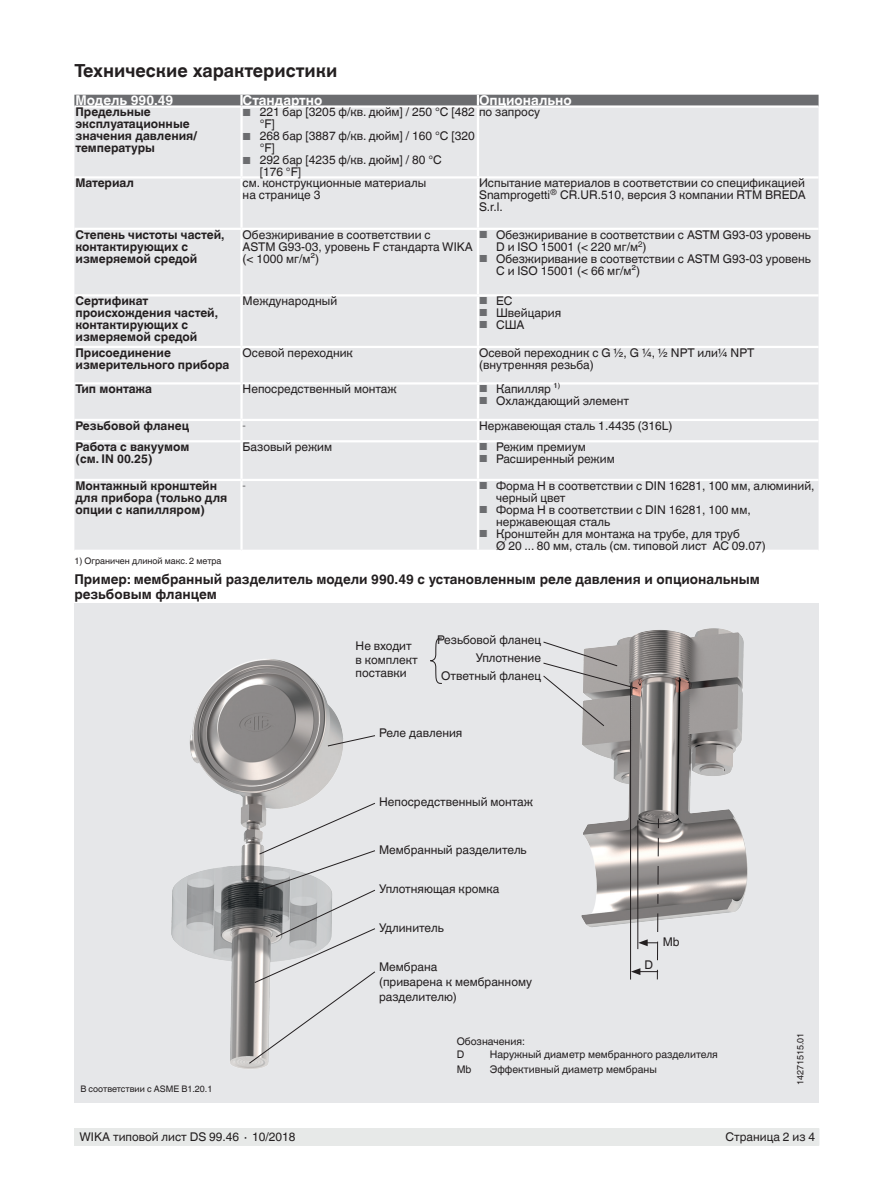
<style>
.page{position:relative;width:893px;height:1188px;background:#fff}
.page>*{position:absolute;margin:0;border:0;box-sizing:border-box;transform-origin:0 0}
.t1{font:700 18px "Helvetica World";color:#231f20}
.t2{font:700 13.5px/15px "Helvetica World";color:#231f20}
.t3{font:700 13.5px "Helvetica World";color:#fff}
.t4{font:12px/12px "Helvetica World";color:#231f20}
.t5{font:700 12px/12px "Helvetica World";color:#231f20}
.t6{font:10.5px/13.5px "Helvetica World";color:#231f20}
.t7{font:10.2px "Helvetica World";color:#6c6d70}
.t8{font:9px "Helvetica World";color:#231f20}
.s1{font-size:10.2px;color:#6c6d70}
</style>
<div class="page">
<div style="left:75px;top:1128px;width:744px;height:17px;background:#e7e9e8"></div>
<div style="left:74px;top:603px;width:745px;height:500px;background:#e6e7e9"></div>
<img style="left:171px;top:659px;width:204px;height:410px">
<img style="left:581px;top:628px;width:167px;height:299px">
<div style="left:74px;top:108px;width:745px;height:442px;background:#e6e7e9"></div>
<hr style="left:477px;top:108px;width:2px;height:68px;background:#fff">
<hr style="left:477px;top:179px;width:2px;height:49px;background:#fff">
<hr style="left:477px;top:230px;width:2px;height:64px;background:#fff">
<hr style="left:477px;top:297px;width:2px;height:49px;background:#fff">
<hr style="left:477px;top:348px;width:2px;height:34px;background:#fff">
<hr style="left:477px;top:385px;width:2px;height:34px;background:#fff">
<svg style="left:477px;top:421px;width:2px;height:19px"></svg>
<hr style="left:477px;top:442px;width:2px;height:37px;background:#fff">
<hr style="left:477px;top:481px;width:2px;height:69px;background:#fff">
<div style="left:74px;top:95px;width:745px;height:10px;background:#6c6d70"></div>
<hr style="left:240px;top:230px;width:3px;height:64px;background:#fff">
<hr style="left:240px;top:297px;width:3px;height:49px;background:#fff">
<hr style="left:240px;top:348px;width:3px;height:34px;background:#fff">
<hr style="left:240px;top:385px;width:3px;height:34px;background:#fff">
<hr style="left:240px;top:421px;width:3px;height:19px;background:#fff">
<hr style="left:240px;top:442px;width:3px;height:37px;background:#fff">
<hr style="left:240px;top:481px;width:3px;height:69px;background:#fff">
<hr style="left:74px;top:176px;width:168px;height:3px;background:#fff">
<hr style="left:74px;top:228px;width:168px;height:2px;background:#fff">
<hr style="left:74px;top:294px;width:168px;height:3px;background:#fff">
<hr style="left:242px;top:294px;width:236px;height:3px;background:#fff">
<hr style="left:478px;top:294px;width:341px;height:3px;background:#fff">
<hr style="left:74px;top:346px;width:168px;height:2px;background:#fff">
<hr style="left:242px;top:346px;width:236px;height:2px;background:#fff">
<hr style="left:478px;top:346px;width:341px;height:2px;background:#fff">
<hr style="left:74px;top:382px;width:168px;height:3px;background:#fff">
<hr style="left:242px;top:382px;width:236px;height:3px;background:#fff">
<hr style="left:478px;top:382px;width:341px;height:3px;background:#fff">
<hr style="left:74px;top:419px;width:168px;height:2px;background:#fff">
<hr style="left:242px;top:419px;width:236px;height:2px;background:#fff">
<hr style="left:478px;top:419px;width:341px;height:2px;background:#fff">
<hr style="left:74px;top:440px;width:168px;height:2px;background:#fff">
<hr style="left:242px;top:440px;width:236px;height:2px;background:#fff">
<hr style="left:478px;top:440px;width:341px;height:2px;background:#fff">
<hr style="left:74px;top:479px;width:168px;height:2px;background:#fff">
<hr style="left:242px;top:479px;width:236px;height:2px;background:#fff">
<hr style="left:478px;top:479px;width:341px;height:2px;background:#fff">
<hr style="left:240px;top:108px;width:3px;height:68px;background:#fff">
<hr style="left:242px;top:176px;width:236px;height:3px;background:#fff">
<hr style="left:240px;top:179px;width:3px;height:49px;background:#fff">
<hr style="left:478px;top:176px;width:341px;height:3px;background:#fff">
<hr style="left:242px;top:228px;width:236px;height:2px;background:#fff">
<hr style="left:478px;top:228px;width:341px;height:2px;background:#fff">
<svg style="left:327px;top:735px;width:48px;height:11px"></svg>
<hr style="left:630px;top:686px;width:1px;height:294px;background:#231f20">
<svg style="left:631px;top:818px;width:28px;height:162px"></svg>
<svg style="left:249px;top:803px;width:126px;height:261px"></svg>
<svg style="left:430px;top:637px;width:12px;height:47px"></svg>
<svg style="left:543px;top:641px;width:95px;height:85px"></svg>
<h1 class="t1" style="left:74px;top:60px;width:265px">Технические характеристики</h1>
<p class="t3" style="left:75px;top:93px;width:99px">Модель 990.49</p>
<p class="t3" style="left:243px;top:93px;width:81px">Стандартно</p>
<p class="t3" style="left:479px;top:93px;width:94px">Опционально</p>
<p class="t5" style="left:75px;top:106px;width:123px">Предельные эксплуатационные значения давления/ температуры</p>
<p class="t4" style="left:260px;top:106px;width:282px;text-indent:-17px"><span class="s1">■</span> 221 бар [3205 ф/кв. дюйм] / 250 °C [482 по запросу °F]</p>
<p class="t4" style="left:260px;top:130px;width:217px;text-indent:-17px"><span class="s1">■</span> 268 бар [3887 ф/кв. дюйм] / 160 °C [320 °F]</p>
<p class="t4" style="left:260px;top:154px;width:184px;text-indent:-17px"><span class="s1">■</span> 292 бар [4235 ф/кв. дюйм] / 80 °C [176 °F]</p>
<p class="t5" style="left:75px;top:177px;width:60px">Материал</p>
<p class="t4" style="left:243px;top:177px;width:185px">см. конструкционные материалы на странице 3</p>
<p class="t4" style="left:479px;top:177px;width:328px;text-align:justify">Испытание материалов в соответствии со спецификацией Snamprogetti<sup>®</sup> CR.UR.510, версия 3 компании RTM BREDA S.r.l.</p>
<p class="t5" style="left:75px;top:228px;width:151px">Степень чистоты частей, контактирующих с измеряемой средой</p>
<p class="t4" style="left:243px;top:228px;width:232px">Обезжиривание в соответствии с<br>ASTM G93-03, уровень F стандарта WIKA (&lt; 1000 мг/м²)</p>
<p class="t4" style="left:496px;top:228px;width:316px;text-indent:-17px"><span class="s1">■</span> Обезжиривание в соответствии с ASTM G93-03 уровень<br>D и ISO 15001 (&lt; 220 мг/м<sup>2</sup>)</p>
<p class="t4" style="left:496px;top:252px;width:316px;text-indent:-17px"><span class="s1">■</span> Обезжиривание в соответствии с ASTM G93-03 уровень<br>C и ISO 15001 (&lt; 66 мг/м²)</p>
<p class="t5" style="left:75px;top:295px;width:144px">Сертификат происхождения частей, контактирующих с измеряемой средой</p>
<p class="t4" style="left:243px;top:295px;width:96px">Международный</p>
<p class="t4" style="left:479px;top:295px;width:35px"><span class="s1">■</span> ЕС</p>
<p class="t4" style="left:479px;top:307px;width:84px"><span class="s1">■</span> Швейцария</p>
<p class="t4" style="left:479px;top:319px;width:47px"><span class="s1">■</span> США</p>
<p class="t5" style="left:75px;top:347px;width:155px">Присоединение измерительного прибора</p>
<p class="t4" style="left:243px;top:347px;width:112px">Осевой переходник</p>
<p class="t4" style="left:479px;top:347px;width:277px">Осевой переходник с G ½, G ¼, ½ NPT или¼ NPT (внутренняя резьба)</p>
<p class="t5" style="left:75px;top:383px;width:78px">Тип монтажа</p>
<p class="t4" style="left:243px;top:383px;width:156px">Непосредственный монтаж</p>
<p class="t4" style="left:479px;top:383px;width:83px"><span class="s1">■</span> Капилляр ¹⁾</p>
<p class="t4" style="left:479px;top:395px;width:152px"><span class="s1">■</span> Охлаждающий элемент</p>
<p class="t5" style="left:75px;top:420px;width:115px">Резьбовой фланец</p>
<p class="t7" style="left:243px;top:419px;width:5px">-</p>
<p class="t4" style="left:479px;top:420px;width:195px">Нержавеющая сталь 1.4435 (316L)</p>
<p class="t5" style="left:75px;top:441px;width:116px">Работа с вакуумом (см. IN 00.25)</p>
<p class="t4" style="left:243px;top:441px;width:91px">Базовый режим</p>
<p class="t4" style="left:479px;top:441px;width:108px"><span class="s1">■</span> Режим премиум</p>
<p class="t4" style="left:479px;top:453px;width:137px"><span class="s1">■</span> Расширенный режим</p>
<p class="t5" style="left:75px;top:480px;width:153px">Монтажный кронштейн для прибора (только для опции с капилляром)</p>
<p class="t7" style="left:243px;top:479px;width:5px">-</p>
<p class="t4" style="left:496px;top:480px;width:320px;text-indent:-17px"><span class="s1">■</span> Форма H в соответствии с DIN 16281, 100 мм, алюминий, черный цвет</p>
<p class="t4" style="left:496px;top:504px;width:256px;text-indent:-17px"><span class="s1">■</span> Форма H в соответствии с DIN 16281, 100 мм, нержавеющая сталь</p>
<p class="t4" style="left:496px;top:528px;width:271px;text-indent:-17px"><span class="s1">■</span> Кронштейн для монтажа на трубе, для труб<br>Ø 20 ... 80 мм, сталь (см. типовой лист AC 09.07)</p>
<p class="t8" style="left:74px;top:556px;width:149px">1) Ограничен длиной макс. 2 метра</p>
<p class="t2" style="left:74px;top:572px;width:687px">Пример: мембранный разделитель модели 990.49 с установленным реле давления и опциональным резьбовым фланцем</p>
<p class="t4" style="left:356px;top:640px;width:64px;line-height:13.5px">Не входит в комплект поставки</p>
<p class="t4" style="left:437px;top:631px;width:106px;line-height:18px;text-align:right">Резьбовой фланец<br>Уплотнение<br>Ответный фланец</p>
<p class="t8" style="left:80px;top:1083px;width:134px">В соответствии с ASME B1.20.1</p>
<p class="t4" style="left:379px;top:727px;width:85px">Реле давления</p>
<p class="t4" style="left:379px;top:796px;width:156px">Непосредственный монтаж</p>
<p class="t4" style="left:379px;top:844px;width:149px">Мембранный разделитель</p>
<p class="t4" style="left:379px;top:883px;width:122px">Уплотняющая кромка</p>
<p class="t4" style="left:379px;top:922px;width:66px">Удлинитель</p>
<p class="t4" style="left:379px;top:959px;width:154px;line-height:15px">Мембрана<br>(приварена к мембранному разделителю)</p>
<p class="t4" style="left:645px;top:959px;width:10px">D</p>
<p class="t4" style="left:663px;top:936px;width:18px">Mb</p>
<p class="t6" style="left:457px;top:1035px;width:70px">Обозначения:<br>D</p>
<p class="t6" style="left:490px;top:1048px;width:230px">Наружный диаметр мембранного разделителя</p>
<p class="t6" style="left:457px;top:1062px;width:16px">Mb</p>
<p class="t6" style="left:490px;top:1062px;width:168px">Эффективный диаметр мембраны</p>
<p class="t8" style="left:795px;top:1085px;width:54px;rotate:-90deg">14271515.01</p>
<p class="t4" style="left:80px;top:1131px;width:218px">WIKA типовой лист DS 99.46 ∙ 10/2018</p>
<p class="t4" style="left:725px;top:1131px;width:91px">Страница 2 из 4</p>
</div>
